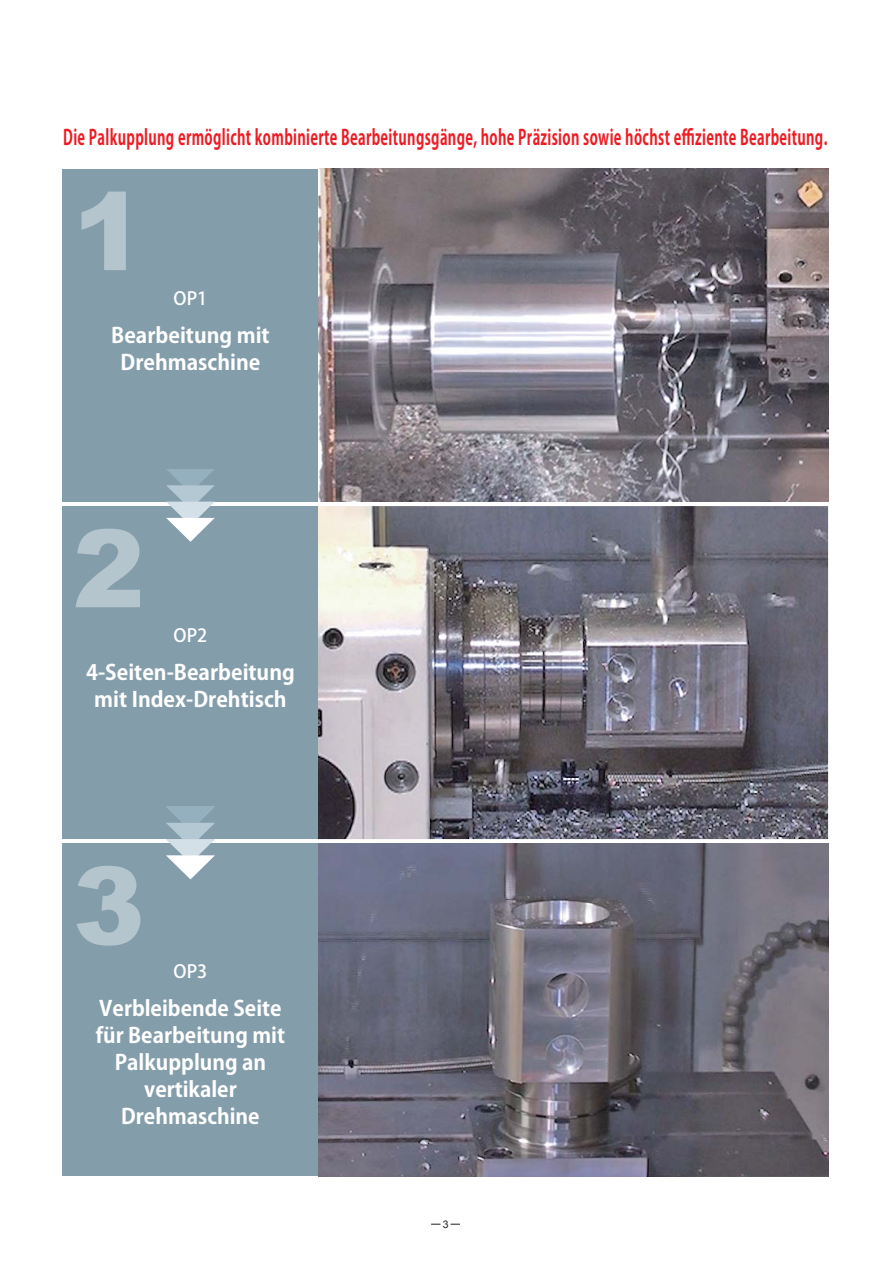
<style>
.page{position:relative;width:893px;height:1263px;background:#fff}
.page>*{position:absolute;margin:0;border:0;box-sizing:border-box;transform-origin:0 0}
.t1{font:900 108px "Arial";color:#b4c5ce}
.t2{font:21px/27px "Koz Go Pro Bold 90 msp RKSJ H";color:#fff;text-align:center}
.t3{font:21px "Koz Go Pro Bold 90 msp RKSJ H";letter-spacing:.025em;color:#ed1c24;scale:.66 1}
.t4{font:18px "Koz Go Pro Medium 90 msp RKSJ H";color:#fff}
.t5{font:10.5px "Arial";color:#231f20}
</style>
<div class="page">
<img style="left:318px;top:169px;width:510px;height:333px">
<img style="left:318px;top:506px;width:510px;height:333px">
<img style="left:318px;top:843px;width:510px;height:333px">
<div style="left:63px;top:169px;width:255px;height:333px;background:#849daa"></div>
<div style="left:63px;top:506px;width:255px;height:333px;background:#849daa"></div>
<div style="left:63px;top:843px;width:255px;height:333px;background:#849daa"></div>
<svg style="left:166px;top:469px;width:49px;height:73px"></svg>
<svg style="left:166px;top:807px;width:49px;height:72px"></svg>
<p class="t3" style="left:63px;top:129px;width:1159px">Die Palkupplung ermöglicht kombinierte Bearbeitungsgänge, hohe Präzision sowie höchst effiziente Bearbeitung.</p>
<h1 class="t1" style="left:73px;top:151px;width:74px">1</h1>
<p class="t4" style="left:174px;top:291px;width:35px">OP1</p>
<p class="t2" style="left:111px;top:325px;width:160px">Bearbeitung mit<br>Drehmaschine</p>
<h1 class="t1" style="left:73px;top:488px;width:74px">2</h1>
<p class="t4" style="left:174px;top:628px;width:35px">OP2</p>
<p class="t2" style="left:86px;top:662px;width:210px">4-Seiten-Bearbeitung mit Index-Drehtisch</p>
<h1 class="t1" style="left:73px;top:826px;width:74px">3</h1>
<p class="t4" style="left:174px;top:964px;width:35px">OP3</p>
<p class="t2" style="left:96px;top:998px;width:191px">Verbleibende Seite für Bearbeitung mit<br>Palkupplung an vertikaler<br>Drehmaschine</p>
<p class="t5" style="left:443px;top:1218px;width:7px">3</p>
</div>
